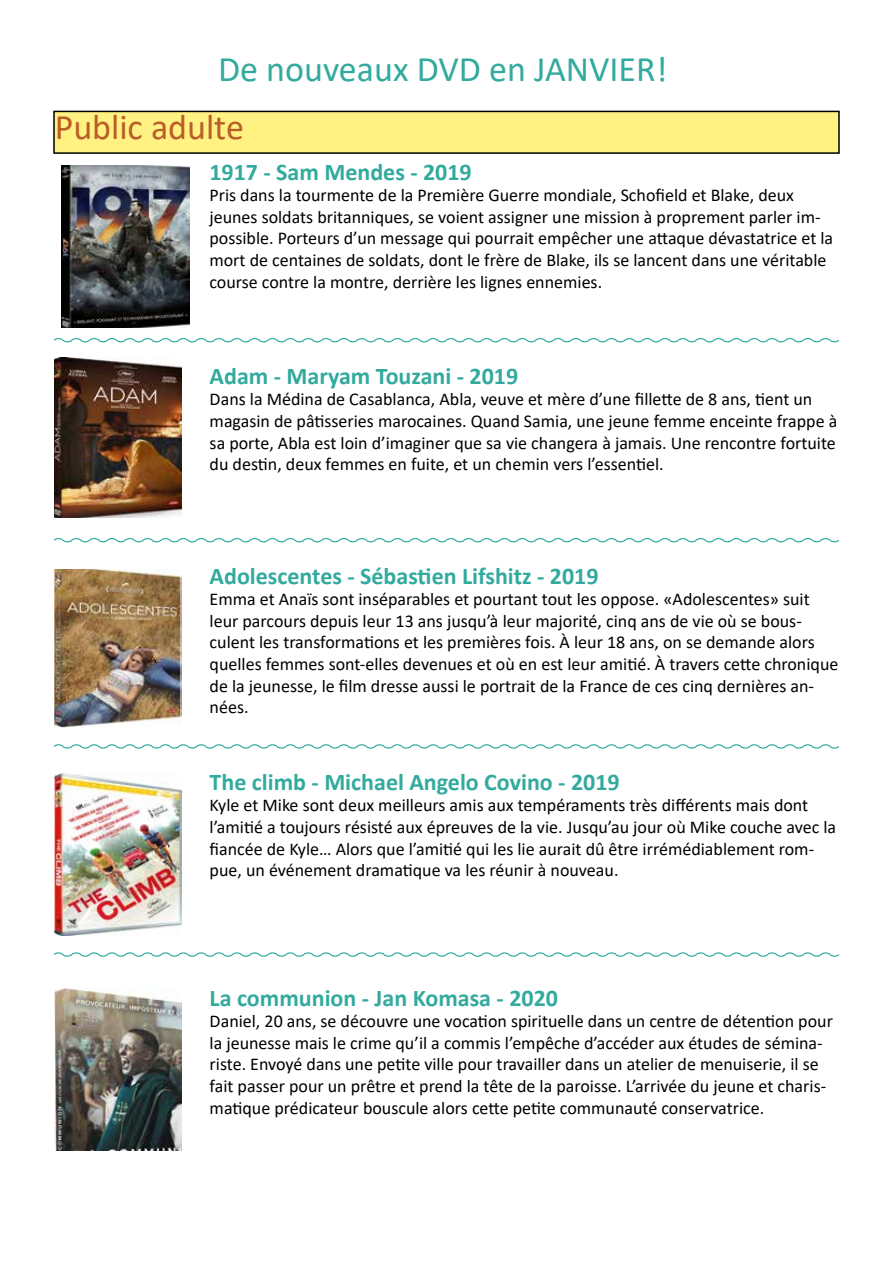
<style>
.page{position:relative;width:893px;height:1263px;background:#fff}
.page>*{position:absolute;margin:0;border:0;box-sizing:border-box;transform-origin:0 0}
.t1{font:36px "Calibri";color:#32aa9d}
.t2{font:36px "Calibri";color:#bb5d28}
.t3{font:700 24px "Calibri";color:#32aa9d}
.t4{font:18px/21.6px "Calibri";color:#000}
</style>
<div class="page">
<div style="left:54px;top:111px;width:785px;height:42px;background:#fff182"></div>
<div style="left:53px;top:111px;width:787px;height:43px;border:2px solid #000"></div>
<img style="left:62px;top:166px;width:127px;height:161px">
<img style="left:54px;top:357px;width:128px;height:161px">
<img style="left:54px;top:570px;width:128px;height:157px">
<img style="left:54px;top:774px;width:128px;height:161px">
<svg style="left:53px;top:338px;width:787px;height:5px"></svg>
<svg style="left:53px;top:538px;width:787px;height:5px"></svg>
<svg style="left:53px;top:744px;width:787px;height:5px"></svg>
<svg style="left:53px;top:952px;width:787px;height:5px"></svg>
<img style="left:54px;top:989px;width:128px;height:161px">
<h1 class="t1" style="left:218px;top:44px;width:451px">De nouveaux DVD en JANVIER!</h1>
<h1 class="t2" style="left:55px;top:102px;width:191px">Public adulte</h1>
<h2 class="t3" style="left:209px;top:155px;width:264px">1917 - Sam Mendes - 2019</h2>
<p class="t4" style="left:209px;top:184px;width:625px">Pris dans la tourmente de la Première Guerre mondiale, Schofield et Blake, deux jeunes soldats britanniques, se voient assigner une mission à proprement parler im&shy;possible. Porteurs d’un message qui pourrait empêcher une attaque dévastatrice et la mort de centaines de soldats, dont le frère de Blake, ils se lancent dans une véritable course contre la montre, derrière les lignes ennemies.</p>
<h2 class="t3" style="left:210px;top:359px;width:310px">Adam - Maryam Touzani - 2019</h2>
<p class="t4" style="left:210px;top:388px;width:629px">Dans la Médina de Casablanca, Abla, veuve et mère d’une fillette de 8 ans, tient un magasin de pâtisseries marocaines. Quand Samia, une jeune femme enceinte frappe à sa porte, Abla est loin d’imaginer que sa vie changera à jamais. Une rencontre fortuite du destin, deux femmes en fuite, et un chemin vers l’essentiel.</p>
<h2 class="t3" style="left:210px;top:559px;width:390px">Adolescentes - Sébastien Lifshitz - 2019</h2>
<p class="t4" style="left:210px;top:588px;width:630px">Emma et Anaïs sont inséparables et pourtant tout les oppose. «Adolescentes» suit leur parcours depuis leur 13 ans jusqu’à leur majorité, cinq ans de vie où se bous&shy;culent les transformations et les premières fois. À leur 18 ans, on se demande alors quelles femmes sont-elles devenues et où en est leur amitié. À travers cette chronique de la jeunesse, le film dresse aussi le portrait de la France de ces cinq dernières an&shy;nées.</p>
<h2 class="t3" style="left:210px;top:765px;width:412px">The climb - Michael Angelo Covino - 2019</h2>
<p class="t4" style="left:210px;top:794px;width:628px">Kyle et Mike sont deux meilleurs amis aux tempéraments très différents mais dont l’amitié a toujours résisté aux épreuves de la vie. Jusqu’au jour où Mike couche avec la fiancée de Kyle… Alors que l’amitié qui les lie aurait dû être irrémédiablement rom&shy;pue, un événement dramatique va les réunir à nouveau.</p>
<h2 class="t3" style="left:210px;top:981px;width:350px">La communion - Jan Komasa - 2020</h2>
<p class="t4" style="left:210px;top:1010px;width:625px">Daniel, 20 ans, se découvre une vocation spirituelle dans un centre de détention pour la jeunesse mais le crime qu’il a commis l’empêche d’accéder aux études de sémina&shy;riste. Envoyé dans une petite ville pour travailler dans un atelier de menuiserie, il se fait passer pour un prêtre et prend la tête de la paroisse. L’arrivée du jeune et charis&shy;matique prédicateur bouscule alors cette petite communauté conservatrice.</p>
</div>
